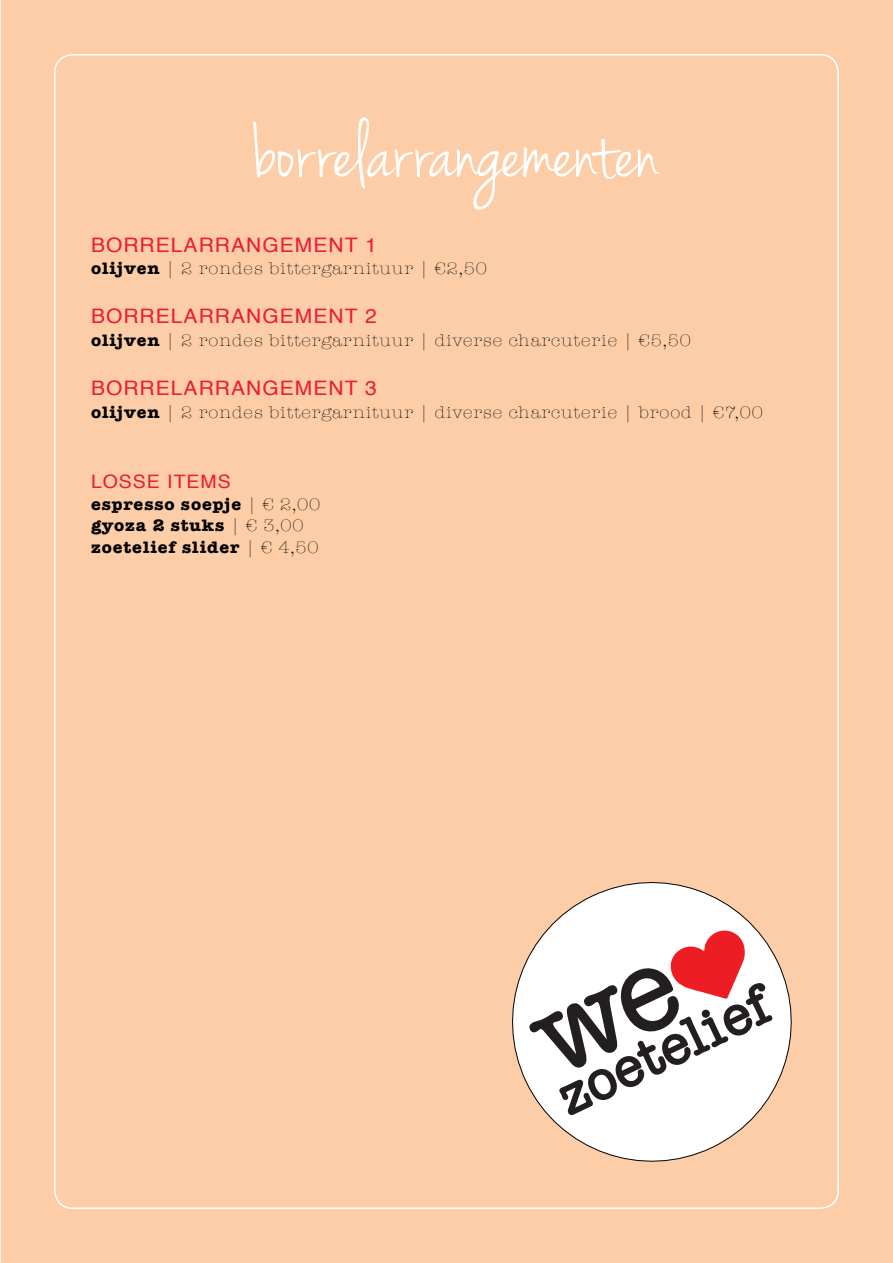
<style>
.page{position:relative;width:893px;height:1263px;background:#fff}
.page>*{position:absolute;margin:0;border:0;box-sizing:border-box;transform-origin:0 0}
.t1{font:85.5px "Jenna Sue";color:#fff}
.t2{font:54.3px "American Typewriter";color:#231f20}
.t3{font:19.95px "Helvetica";letter-spacing:.05em;color:#ed1a38;scale:1.05 1}
.t4{font:18.6px "Helvetica";letter-spacing:.05em;color:#ed1a38;scale:1.05 1}
.t5{font:300 17.1px "American Typewriter";letter-spacing:.05em;color:#000;scale:1.05 1}
.t6{font:700 17.1px "American Typewriter";letter-spacing:.05em;color:#000;scale:1.05 1}
.s1{font-weight:700}
.s2{font-weight:300}
</style>
<div class="page">
<div style="left:1px;top:0;width:892px;height:1263px;background:#fccda6"></div>
<svg style="left:512px;top:882px;width:280px;height:280px"></svg>
<svg style="left:528px;top:929px;width:246px;height:188px;background:#e7d6d6"></svg>
<p class="t1" style="left:255px;top:103px;width:406px">borrelarrangementen</p>
<p class="t3" style="left:91px;top:230px;width:274px">BORRELARRANGEMENT 1</p>
<p class="t5" style="left:91px;top:256px;width:379px"><span class="s1">olijven</span> | 2 rondes bittergarnituur | €2,50</p>
<p class="t3" style="left:91px;top:300px;width:274px">BORRELARRANGEMENT 2</p>
<p class="t5" style="left:91px;top:328px;width:573px"><span class="s1">olijven</span> | 2 rondes bittergarnituur | diverse charcuterie | €5,50</p>
<p class="t3" style="left:91px;top:372px;width:274px">BORRELARRANGEMENT 3</p>
<p class="t5" style="left:91px;top:400px;width:641px"><span class="s1">olijven</span> | 2 rondes bittergarnituur | diverse charcuterie | brood | €7,00</p>
<p class="t4" style="left:91px;top:467px;width:135px">LOSSE ITEMS</p>
<p class="t6" style="left:91px;top:489px;width:220px">espresso soepje <span class="s2">| € 2,00</span></p>
<p class="t6" style="left:91px;top:511px;width:204px">gyoza 2 stuks <span class="s2">| € 3,00</span></p>
<p class="t6" style="left:91px;top:532px;width:218px">zoetelief slider <span class="s2">| € 4,50</span></p>
<p class="t2" style="left:543px;top:1063px;width:229px;rotate:-26deg">zoetelief</p>
</div>
